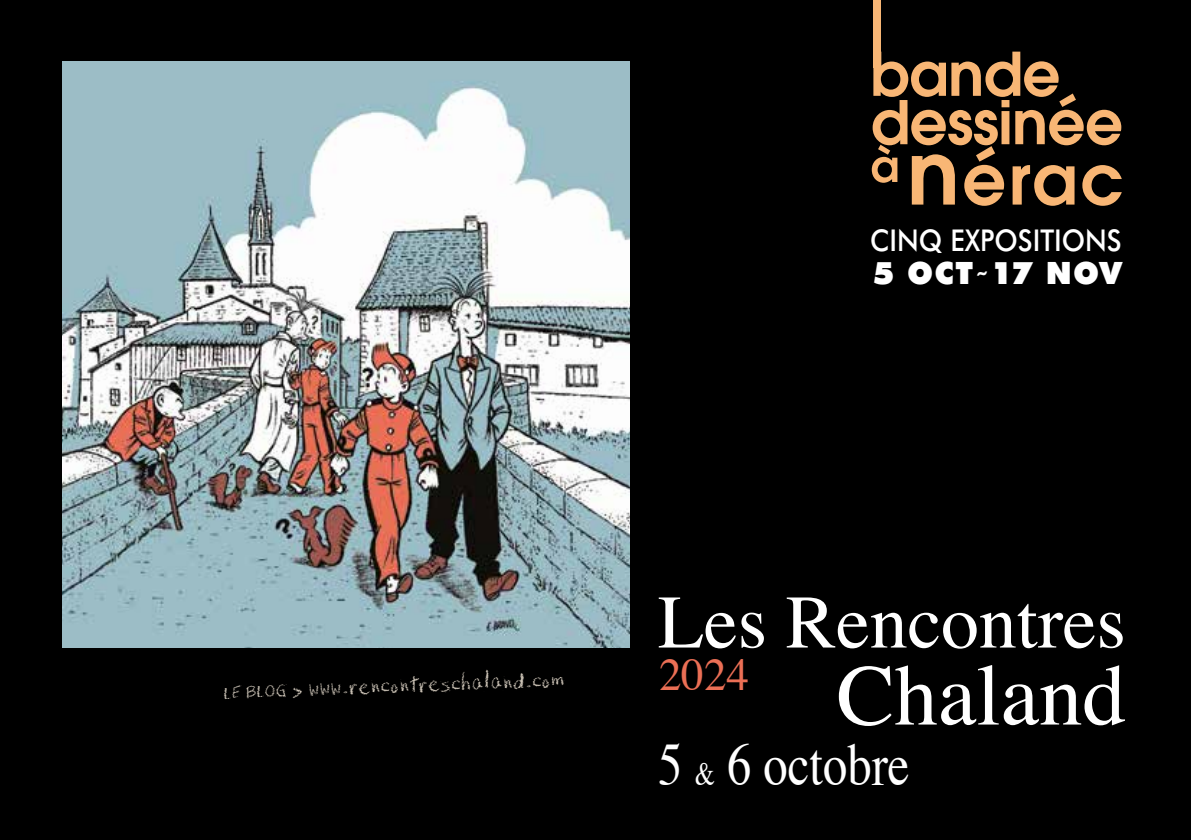
<style>
.page{position:relative;width:1191px;height:840px;background:#fff}
.page>*{position:absolute;margin:0;border:0;box-sizing:border-box;transform-origin:0 0}
.t1{font:86.8px "Times";color:#fff}
.t2{font:75.6px "Times";color:#fff}
.t3{font:60.2px "Times";color:#fff;scale:.81 1}
.t4{font:45px "Times";color:#eb6f55}
.t5{font:900 30.8px "Futura BT";letter-spacing:.04em;color:#fff}
.t6{font:500 30px "Futura BT";color:#fff;scale:.9 1}
.t7{font:26.6px "Judy Finckel";color:#cfc6b9}
.s1{font-size:16.8px}
.s2{font-size:32.2px}
</style>
<div class="page">
<div style="left:0;top:0;width:1191px;height:839px;background:#000"></div>
<svg style="left:871px;top:52px;width:250px;height:154px"></svg>
<div style="left:873px;top:0;width:8px;height:67px;background:#f8b675"></div>
<img style="left:63px;top:61px;width:566px;height:586px">
<p class="t6" style="left:870px;top:222px;width:281px">CINQ EXPOSITIONS</p>
<p class="t5" style="left:873px;top:254px;width:250px">5 OCT˜17 NOV</p>
<p class="t7" style="left:223px;top:669px;width:343px;rotate:-2deg"><span class="s1">LE BLOG</span> &gt; www.rencontreschaland.com</p>
<h2 class="t2" style="left:658px;top:551px;width:469px">Les Rencontres</h2>
<h1 class="t1" style="left:836px;top:613px;width:291px">Chaland</h1>
<h3 class="t4" style="left:659px;top:632px;width:92px">2024</h3>
<h3 class="t3" style="left:658px;top:707px;width:312px">5 <span class="s2">&amp;</span> 6 octobre</h3>
</div>
